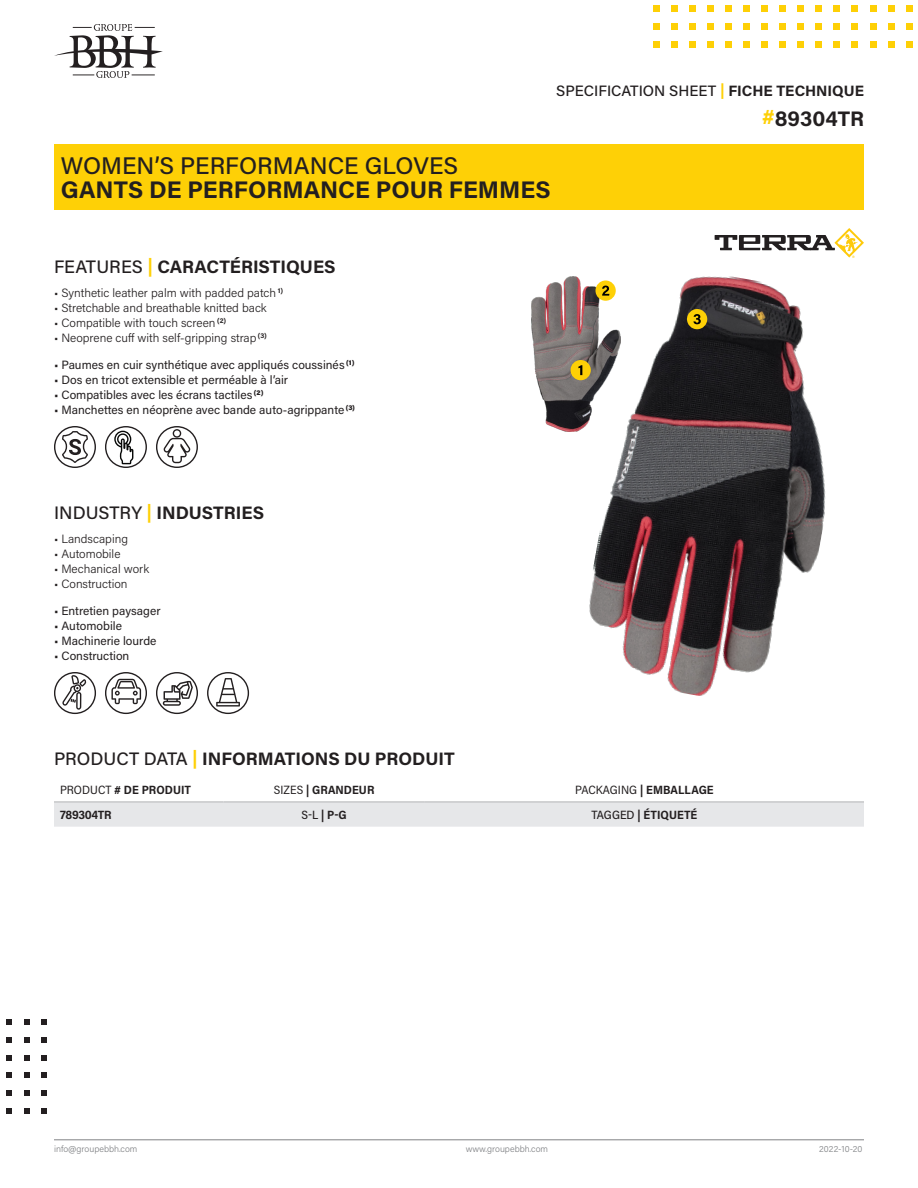
<style>
.page{position:relative;width:918px;height:1188px;background:#fff}
.page>*{position:absolute;margin:0;border:0;box-sizing:border-box;transform-origin:0 0}
.Nom_de_produit_-_Fra{font:700 24px "Acumin Pro";color:#231f20}
.Nom_du_produit_-_Ang{font:500 24px "Acumin Pro";color:#231f20}
.SKU{font:700 21px "Acumin Pro";color:#231f20}
.Sous-titre_-_Françai{font:700 18px "Acumin Pro";color:#231f20}
.t1{font:500 15px "Acumin Pro";color:#231f20}
.t2{font:12px "Acumin Pro";color:#231f20}
.t3{font:300 12px "Acumin Pro";color:#231f20}
.Tableau{font:700 12px "Acumin Pro Semi Cond";letter-spacing:.005em;color:#231f20}
.Tableau-2{font:700 12px "Acumin Pro Semi Cond";letter-spacing:-.025em;color:#231f20}
.t4{font:300 9px "Acumin Pro";color:#808285}
.s1{font-weight:700;color:#fed006}
.s2{font-weight:700}
.s3{font-weight:500}
.s4{color:#fed006}
.s5{font-weight:400}
</style>
<div class="page">
<svg style="left:870px;top:24px;width:6px;height:6px"></svg>
<svg style="left:744px;top:24px;width:6px;height:6px"></svg>
<svg style="left:852px;top:24px;width:6px;height:6px"></svg>
<svg style="left:726px;top:24px;width:6px;height:6px"></svg>
<svg style="left:888px;top:24px;width:6px;height:6px"></svg>
<svg style="left:762px;top:24px;width:6px;height:6px"></svg>
<svg style="left:834px;top:24px;width:6px;height:6px"></svg>
<svg style="left:708px;top:24px;width:6px;height:6px"></svg>
<svg style="left:816px;top:24px;width:6px;height:6px"></svg>
<svg style="left:690px;top:24px;width:6px;height:6px"></svg>
<svg style="left:798px;top:24px;width:6px;height:6px"></svg>
<svg style="left:672px;top:24px;width:6px;height:6px"></svg>
<svg style="left:780px;top:24px;width:6px;height:6px"></svg>
<svg style="left:654px;top:24px;width:6px;height:6px"></svg>
<svg style="left:888px;top:6px;width:6px;height:6px"></svg>
<svg style="left:762px;top:6px;width:6px;height:6px"></svg>
<svg style="left:888px;top:42px;width:6px;height:6px"></svg>
<svg style="left:762px;top:42px;width:6px;height:6px"></svg>
<svg style="left:870px;top:6px;width:6px;height:6px"></svg>
<svg style="left:744px;top:6px;width:6px;height:6px"></svg>
<svg style="left:870px;top:42px;width:6px;height:6px"></svg>
<svg style="left:744px;top:42px;width:6px;height:6px"></svg>
<svg style="left:852px;top:6px;width:6px;height:6px"></svg>
<svg style="left:726px;top:6px;width:6px;height:6px"></svg>
<svg style="left:852px;top:42px;width:6px;height:6px"></svg>
<svg style="left:726px;top:42px;width:6px;height:6px"></svg>
<svg style="left:834px;top:6px;width:6px;height:6px"></svg>
<svg style="left:708px;top:6px;width:6px;height:6px"></svg>
<svg style="left:834px;top:42px;width:6px;height:6px"></svg>
<svg style="left:708px;top:42px;width:6px;height:6px"></svg>
<svg style="left:816px;top:6px;width:6px;height:6px"></svg>
<svg style="left:690px;top:6px;width:6px;height:6px"></svg>
<svg style="left:816px;top:42px;width:6px;height:6px"></svg>
<svg style="left:690px;top:42px;width:6px;height:6px"></svg>
<svg style="left:798px;top:6px;width:6px;height:6px"></svg>
<svg style="left:672px;top:6px;width:6px;height:6px"></svg>
<svg style="left:798px;top:42px;width:6px;height:6px"></svg>
<svg style="left:672px;top:42px;width:6px;height:6px"></svg>
<svg style="left:780px;top:6px;width:6px;height:6px"></svg>
<svg style="left:654px;top:6px;width:6px;height:6px"></svg>
<svg style="left:780px;top:42px;width:6px;height:6px"></svg>
<svg style="left:654px;top:42px;width:6px;height:6px"></svg>
<svg style="left:906px;top:24px;width:6px;height:6px"></svg>
<svg style="left:906px;top:6px;width:6px;height:6px"></svg>
<svg style="left:906px;top:42px;width:6px;height:6px"></svg>
<svg style="left:6px;top:1072px;width:6px;height:6px"></svg>
<svg style="left:6px;top:1055px;width:6px;height:6px"></svg>
<svg style="left:6px;top:1019px;width:6px;height:6px"></svg>
<svg style="left:24px;top:1072px;width:6px;height:6px"></svg>
<svg style="left:24px;top:1055px;width:6px;height:6px"></svg>
<svg style="left:24px;top:1019px;width:6px;height:6px"></svg>
<svg style="left:6px;top:1108px;width:6px;height:6px"></svg>
<svg style="left:24px;top:1090px;width:6px;height:6px"></svg>
<svg style="left:24px;top:1037px;width:6px;height:6px"></svg>
<svg style="left:6px;top:1090px;width:6px;height:6px"></svg>
<svg style="left:6px;top:1037px;width:6px;height:6px"></svg>
<svg style="left:24px;top:1108px;width:6px;height:6px"></svg>
<svg style="left:41px;top:1108px;width:6px;height:6px"></svg>
<svg style="left:41px;top:1072px;width:6px;height:6px"></svg>
<svg style="left:41px;top:1055px;width:6px;height:6px"></svg>
<svg style="left:41px;top:1090px;width:6px;height:6px"></svg>
<svg style="left:41px;top:1037px;width:6px;height:6px"></svg>
<svg style="left:41px;top:1019px;width:6px;height:6px"></svg>
<img style="left:589px;top:276px;width:237px;height:420px">
<img style="left:532px;top:276px;width:89px;height:156px">
<svg style="left:54px;top:24px;width:109px;height:54px"></svg>
<svg style="left:715px;top:228px;width:149px;height:30px"></svg>
<svg style="left:54px;top:426px;width:42px;height:42px"></svg>
<svg style="left:105px;top:426px;width:42px;height:42px"></svg>
<svg style="left:156px;top:426px;width:42px;height:42px"></svg>
<svg style="left:207px;top:672px;width:42px;height:42px"></svg>
<svg style="left:54px;top:672px;width:42px;height:42px"></svg>
<svg style="left:156px;top:672px;width:42px;height:42px"></svg>
<svg style="left:105px;top:672px;width:42px;height:42px"></svg>
<div style="left:687px;top:309px;width:20px;height:20px;background:#fed006;border-radius:50%"></div>
<svg style="left:693px;top:314px;width:8px;height:10px"></svg>
<div style="left:596px;top:280px;width:20px;height:21px;background:#fed006;border-radius:50%"></div>
<svg style="left:602px;top:286px;width:7px;height:10px"></svg>
<div style="left:571px;top:360px;width:20px;height:20px;background:#fed006;border-radius:50%"></div>
<svg style="left:578px;top:365px;width:4px;height:10px"></svg>
<hr style="left:54px;top:1140px;width:810px;height:1px;background:#808285">
<div style="left:54px;top:144px;width:810px;height:66px;background:#fed006"></div>
<div style="left:54px;top:803px;width:810px;height:24px;background:#e6e7e9"></div>
<hr style="left:54px;top:801px;width:169px;height:2px;background:#c7c8ca">
<hr style="left:223px;top:801px;width:202px;height:2px;background:#c7c8ca">
<hr style="left:425px;top:801px;width:439px;height:2px;background:#c7c8ca">
<p class="t1" style="left:556px;top:80px;width:309px">SPECIFICATION SHEET <span class="s1">|</span> <span class="s2">FICHE TECHNIQUE</span></p>
<p class="Nom_du_produit_-_Ang" style="left:61px;top:149px;width:399px">WOMEN’S PERFORMANCE GLOVES</p>
<p class="Nom_de_produit_-_Fra" style="left:61px;top:173px;width:492px">GANTS DE PERFORMANCE POUR FEMMES</p>
<p class="Sous-titre_-_Françai" style="left:54px;top:254px;width:283px"><span class="s3">FEATURES</span> <span class="s4">|</span> CARACTÉRISTIQUES</p>
<p class="t3" style="left:54px;top:285px;width:231px">• Synthetic leather palm with padded patch <sup>1)</sup></p>
<p class="t3" style="left:54px;top:300px;width:214px">• Stretchable and breathable knitted back</p>
<p class="t3" style="left:54px;top:315px;width:174px">• Compatible with touch screen <sup>(2)</sup></p>
<p class="t3" style="left:54px;top:330px;width:214px">• Neoprene cuff with self-gripping strap <sup>(3)</sup></p>
<p class="t2" style="left:54px;top:356px;width:302px">• Paumes en cuir synthétique avec appliqués coussinés <sup>(1)</sup></p>
<p class="t2" style="left:54px;top:371px;width:236px">• Dos en tricot extensible et perméable à l’air</p>
<p class="t2" style="left:54px;top:386px;width:211px">• Compatibles avec les écrans tactiles <sup>(2)</sup></p>
<p class="t2" style="left:54px;top:401px;width:303px">• Manchettes en néoprène avec bande auto-agrippante <sup>(3)</sup></p>
<p class="Sous-titre_-_Françai" style="left:54px;top:500px;width:212px"><span class="s3">INDUSTRY</span> <span class="s4">|</span> INDUSTRIES</p>
<p class="t3" style="left:54px;top:531px;width:76px">• Landscaping</p>
<p class="t3" style="left:54px;top:546px;width:68px">• Automobile</p>
<p class="t3" style="left:54px;top:561px;width:97px">• Mechanical work</p>
<p class="t3" style="left:54px;top:576px;width:75px">• Construction</p>
<p class="t2" style="left:54px;top:602px;width:108px">• Entretien paysager</p>
<p class="t2" style="left:54px;top:617px;width:70px">• Automobile</p>
<p class="t2" style="left:54px;top:632px;width:104px">• Machinerie lourde</p>
<p class="t2" style="left:54px;top:647px;width:77px">• Construction</p>
<p class="Sous-titre_-_Françai" style="left:54px;top:746px;width:402px"><span class="s3">PRODUCT DATA</span> <span class="s4">|</span> INFORMATIONS DU PRODUIT</p>
<p class="Tableau" style="left:60px;top:782px;width:133px"><span class="s5">PRODUCT</span> # DE PRODUIT</p>
<p class="Tableau" style="left:274px;top:782px;width:102px"><span class="s5">SIZES</span> | GRANDEUR</p>
<p class="Tableau" style="left:575px;top:782px;width:140px"><span class="s5">PACKAGING</span> | EMBALLAGE</p>
<p class="Tableau-2" style="left:60px;top:806px;width:53px">789304TR</p>
<p class="Tableau" style="left:302px;top:806px;width:47px"><span class="s3">S-L</span> | P-G</p>
<p class="Tableau" style="left:591px;top:806px;width:107px"><span class="s3">TAGGED</span> | ÉTIQUETÉ</p>
<p class="SKU" style="left:762px;top:104px;width:104px"><span class="s4">#</span>89304TR</p>
<p class="t4" style="left:54px;top:1143px;width:85px">info@groupebbh.com</p>
<p class="t4" style="left:466px;top:1143px;width:84px">www.groupebbh.com</p>
<p class="t4" style="left:819px;top:1143px;width:45px">2022-10-20</p>
</div>
